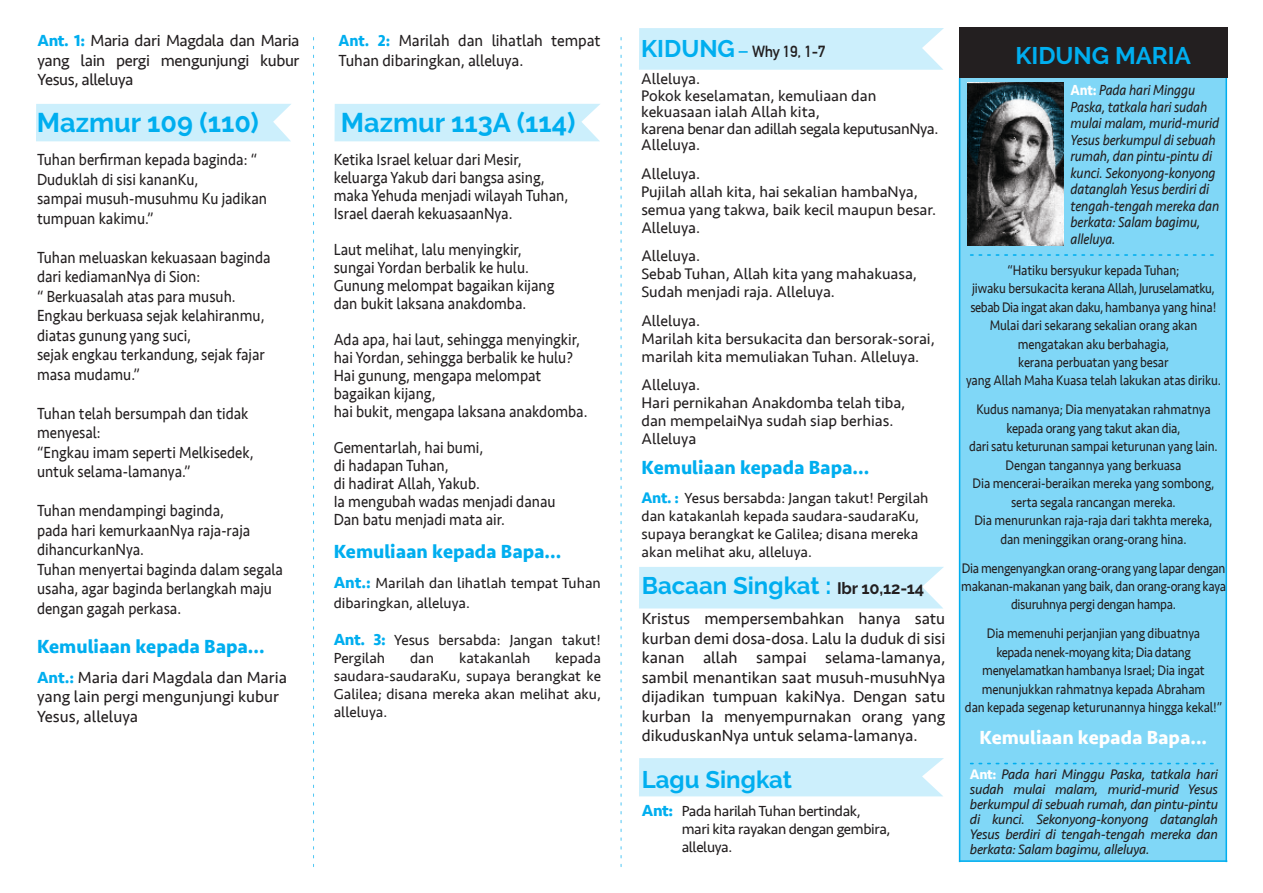
<style>
.page{position:relative;width:1263px;height:893px;background:#fff}
.page>*{position:absolute;margin:0;border:0;box-sizing:border-box;transform-origin:0 0}
.t1{font:700 27px "Raleway";color:#00aeef}
.t2{font:700 24px "Raleway";color:#00aeef}
.t3{font:700 19.5px "Seravek";color:#00aeef}
.t4{font:700 19.5px "Seravek";color:#fff}
.t5{font:16.5px/19.5px "Seravek";color:#231f20;scale:.9 1}
.t6{font:16.5px/19.5px "Seravek";color:#231f20;text-align:justify}
.t7{font:16.5px/19.5px "Seravek";color:#231f20;scale:.95 1}
.t8{font:15.75px/18px "Seravek";color:#231f20}
.t9{font:700 15.75px "DIN Alternate";color:#231f20}
.t10{font:15px/18px "Seravek";color:#231f20}
.t11{font:italic 15px/16.5px "Seravek";letter-spacing:-.01em;color:#231f20;scale:.9 1}
.t12{font:15px/18px "Seravek";letter-spacing:-.025em;color:#231f20}
.t13{font:14.25px/18.5px "Seravek";letter-spacing:-.01em;color:#231f20;text-align:center;scale:.88 1}
.t14{font:italic 14.25px/15px "Seravek";letter-spacing:-.02em;color:#231f20;text-align:justify}
.s1{font-weight:700;color:#00aeef}
.s2{font-weight:700;font-size:16.5px;color:#00aeef}
.s3{font-family:"Raleway";font-size:24px;color:#00aeef}
.s4{font-size:18px;color:#00aeef}
.s5{font-weight:700;font-size:15.75px;color:#00aeef}
.s6{font-size:16.5px;color:#231f20}
.s7{font-weight:700;font-style:normal;color:#fff}
</style>
<div class="page">
<div style="left:959px;top:63px;width:267px;height:799px;background:#80d7f7"></div>
<hr style="left:959px;top:860px;width:268px;height:2px;background:#00aeef">
<div style="left:959px;top:28px;width:268px;height:50px;background:#231f20"></div>
<hr style="left:1225px;top:78px;width:2px;height:784px;background:#00aeef">
<hr style="left:959px;top:78px;width:1px;height:784px;background:#00aeef">
<svg style="left:970px;top:254px;width:244px;height:2px"></svg>
<svg style="left:970px;top:763px;width:244px;height:1px"></svg>
<svg style="left:621px;top:38px;width:1px;height:829px"></svg>
<svg style="left:313px;top:38px;width:1px;height:829px"></svg>
<img style="left:968px;top:82px;width:95px;height:164px">
<div style="left:639px;top:567px;width:305px;height:41px;background:#cceffc"></div>
<div style="left:639px;top:28px;width:305px;height:42px;background:#cceffc"></div>
<div style="left:639px;top:758px;width:305px;height:38px;background:#cceffc"></div>
<div style="left:36px;top:104px;width:255px;height:37px;background:#cceffc"></div>
<div style="left:335px;top:104px;width:265px;height:37px;background:#cceffc"></div>
<p class="t6" style="left:38px;top:31px;width:263px"><span class="s1">Ant. 1:</span> Maria dari Magdala dan Maria yang lain pergi mengunjungi kubur Yesus, alleluya</p>
<p class="t7" style="left:339px;top:31px;width:277px"><span class="s1">Ant. 2:</span> Marilah dan lihatlah tempat<br>Tuhan dibaringkan, alleluya.</p>
<h1 class="t1" style="left:37px;top:107px;width:223px">Mazmur 109 (110)</h1>
<h1 class="t1" style="left:341px;top:107px;width:236px">Mazmur 113A (114)</h1>
<p class="t5" style="left:37px;top:150px;width:257px">Tuhan berfirman kepada baginda: “<br>Duduklah di sisi kananKu,<br>sampai musuh-musuhmu Ku jadikan tumpuan kakimu.”</p>
<p class="t5" style="left:37px;top:247px;width:261px">Tuhan meluaskan kekuasaan baginda dari kediamanNya di Sion:<br>“ Berkuasalah atas para musuh.<br>Engkau berkuasa sejak kelahiranmu, diatas gunung yang suci,<br>sejak engkau terkandung, sejak fajar masa mudamu.”</p>
<p class="t5" style="left:37px;top:403px;width:242px">Tuhan telah bersumpah dan tidak menyesal:<br>“Engkau imam seperti Melkisedek, untuk selama-lamanya.”</p>
<p class="t5" style="left:37px;top:501px;width:275px">Tuhan mendampingi baginda,<br>pada hari kemurkaanNya raja-raja dihancurkanNya.<br>Tuhan menyertai baginda dalam segala usaha, agar baginda berlangkah maju dengan gagah perkasa.</p>
<p class="t3" style="left:37px;top:630px;width:229px">Kemuliaan kepada Bapa...</p>
<p class="t6" style="left:37px;top:667px;width:252px;text-align:left"><span class="s1">Ant.:</span> Maria dari Magdala dan Maria yang lain pergi mengunjungi kubur<br>Yesus, alleluya</p>
<p class="t5" style="left:334px;top:151px;width:262px;line-height:18px">Ketika Israel keluar dari Mesir, keluarga Yakub dari bangsa asing, maka Yehuda menjadi wilayah Tuhan, Israel daerah kekuasaanNya.</p>
<p class="t5" style="left:334px;top:241px;width:247px;line-height:18px">Laut melihat, lalu menyingkir, sungai Yordan berbalik ke hulu.<br>Gunung melompat bagaikan kijang dan bukit laksana anakdomba.</p>
<p class="t5" style="left:334px;top:331px;width:283px;line-height:18px">Ada apa, hai laut, sehingga menyingkir, hai Yordan, sehingga berbalik ke hulu?<br>Hai gunung, mengapa melompat bagaikan kijang,<br>hai bukit, mengapa laksana anakdomba.</p>
<p class="t5" style="left:334px;top:439px;width:248px;line-height:18px">Gementarlah, hai bumi,<br>di hadapan Tuhan,<br>di hadirat Allah, Yakub.<br>Ia mengubah wadas menjadi danau<br>Dan batu menjadi mata air.</p>
<p class="t3" style="left:334px;top:536px;width:229px">Kemuliaan kepada Bapa...</p>
<p class="t10" style="left:334px;top:573px;width:269px;line-height:19.5px"><span class="s2">Ant.:</span> Marilah dan lihatlah tempat Tuhan dibaringkan, alleluya.</p>
<p class="t10" style="left:334px;top:631px;width:269px"><span class="s2">Ant. 3:</span> Yesus bersabda: Jangan takut!<br>Pergilah</p>
<p class="t10" style="left:334px;top:649px;width:269px;text-align:justify;text-indent:221px">kepada saudara-saudaraKu, supaya berangkat ke Galilea; disana mereka akan melihat aku, alleluya.</p>
<p class="t10" style="left:410px;top:649px;width:25px">dan</p>
<p class="t10" style="left:459px;top:649px;width:73px">katakanlah</p>
<p class="t9" style="left:641px;top:40px;width:186px"><span class="s3">KIDUNG</span> <span class="s4">–</span> Why 19, 1-7</p>
<p class="t8" style="left:641px;top:71px;width:299px;line-height:16.5px">Alleluya.<br>Pokok keselamatan, kemuliaan dan kekuasaan ialah Allah kita,<br>karena benar dan adillah segala keputusanNya.<br>Alleluya.</p>
<p class="t8" style="left:641px;top:165px;width:296px">Alleluya.<br>Pujilah allah kita, hai sekalian hambaNya, semua yang takwa, baik kecil maupun besar.<br>Alleluya.</p>
<p class="t8" style="left:641px;top:247px;width:277px">Alleluya.<br>Sebab Tuhan, Allah kita yang mahakuasa,<br>Sudah menjadi raja. Alleluya.</p>
<p class="t8" style="left:641px;top:312px;width:295px">Alleluya.<br>Marilah kita bersukacita dan bersorak-sorai, marilah kita memuliakan Tuhan. Alleluya.</p>
<p class="t8" style="left:641px;top:376px;width:265px">Alleluya.<br>Hari pernikahan Anakdomba telah tiba, dan mempelaiNya sudah siap berhias.<br>Alleluya</p>
<p class="t3" style="left:642px;top:452px;width:229px">Kemuliaan kepada Bapa...</p>
<p class="t10" style="left:642px;top:489px;width:288px"><span class="s5">Ant. :</span> Yesus bersabda: Jangan takut! Pergilah dan katakanlah kepada saudara-saudaraKu, supaya berangkat ke Galilea; disana mereka akan melihat aku, alleluya.</p>
<h2 class="t2" style="left:642px;top:572px;width:284px">Bacaan Singkat : <span class="s6">Ibr 10,12-14</span></h2>
<p class="t6" style="left:642px;top:609px;width:305px">Kristus mempersembahkan hanya satu kurban demi dosa-dosa. Lalu Ia duduk di sisi kanan allah sampai selama-lamanya, sambil menantikan saat musuh-musuhNya dijadikan tumpuan kakiNya. Dengan satu kurban Ia menyempurnakan orang yang dikuduskanNya untuk selama-lamanya.</p>
<h2 class="t2" style="left:642px;top:766px;width:152px">Lagu Singkat</h2>
<p class="t12" style="left:682px;top:802px;width:210px;text-indent:-40px"><span class="s2">Ant:</span> Pada harilahTuhan bertindak, mari kita rayakan dengan gembira, alleluya.</p>
<h2 class="t2" style="left:1015px;top:41px;width:177px">KIDUNG MARIA</h2>
<p class="t11" style="left:1070px;top:82px;width:167px"><span class="s7">Ant:</span> Pada hari Minggu<br>Paska, tatkala hari sudah mulai malam, murid-murid<br>Yesus berkumpul di sebuah rumah, dan pintu-pintu di kunci. Sekonyong-konyong datanglah Yesus berdiri di tengah-tengah mereka dan berkata: Salam bagimu, alleluya.</p>
<p class="t13" style="left:966px;top:261px;width:291px">“Hatiku bersyukur kepada Tuhan;<br>jiwaku bersukacita kerana Allah, Juruselamatku, sebab Dia ingat akan daku,hambanya yang hina!<br>Mulai dari sekarang sekalian orang akan mengatakan aku berbahagia,<br>kerana perbuatan yang besar<br>yang Allah Maha Kuasa telah lakukan atas diriku.</p>
<p class="t13" style="left:969px;top:400px;width:284px">Kudus namanya; Dia menyatakan rahmatnya kepada orang yang takut akan dia,<br>dari satu keturunan sampai keturunan yang lain.<br>Dengan tangannya yang berkuasa<br>Dia mencerai-beraikan mereka yang sombong, serta segala rancangan mereka.<br>Dia menurunkan raja-raja dari takhta mereka, dan meninggikan orang-orang hina.</p>
<p class="t13" style="left:961px;top:558px;width:302px">Dia mengenyangkan orang-orang yang lapar dengan makanan-makanan yang baik, dan orang-orang kaya disuruhnya pergi dengan hampa.</p>
<p class="t13" style="left:965px;top:624px;width:294px">Dia memenuhi perjanjian yang dibuatnya<br>kepada nenek-moyang kita; Dia datang menyelamatkan hambanya Israel; Dia ingat menunjukkan rahmatnya kepada Abraham<br>dan kepada segenap keturunannya hingga kekal!”</p>
<p class="t4" style="left:979px;top:721px;width:229px">Kemuliaan kepada Bapa...</p>
<p class="t14" style="left:970px;top:767px;width:250px"><span class="s7">Ant:</span> Pada hari Minggu Paska, tatkala hari sudah mulai malam, murid-murid Yesus berkumpul di sebuah rumah, dan pintu-pintu di kunci. Sekonyong-konyong datanglah Yesus berdiri di tengah-tengah mereka dan berkata: Salam bagimu, alleluya.</p>
</div>
